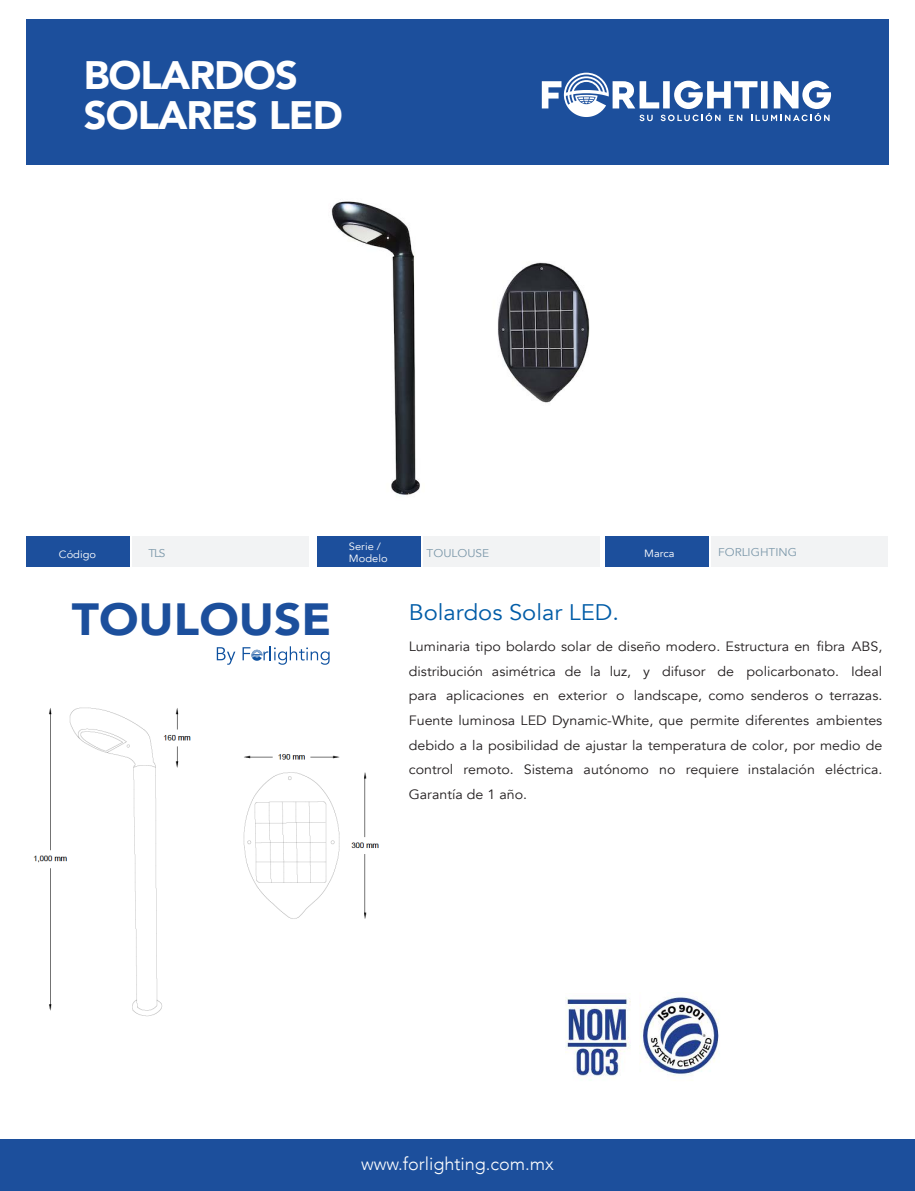
<style>
.page{position:relative;width:915px;height:1191px;background:#fff}
.page>*{position:absolute;margin:0;border:0;box-sizing:border-box;transform-origin:0 0}
.t1{font:900 45px "Avenir";color:#1c4f9c;scale:1.05 1}
.t2{font:900 39.6px/39.6px "Avenir";letter-spacing:-.025em;color:#fff}
.t3{font:22.5px "Avenir";color:#005ca7;scale:1.05 1}
.t4{font:300 18px "Avenir";color:#fff}
.t5{font:13.5px/24.6px "Avenir";color:#231f20;text-align:justify;scale:1.05 1}
.t6{font:11.25px "Avenir";color:#7c98aa;scale:1.05 1}
.t7{font:10.5px/12px "Avenir";color:#fff;scale:1.05 1}
</style>
<div class="page">
<div style="left:26px;top:20px;width:862px;height:145px;background:#1c4f9c"></div>
<svg style="left:541px;top:73px;width:289px;height:48px"></svg>
<div style="left:26px;top:536px;width:104px;height:31px;background:#1c4f9c"></div>
<div style="left:133px;top:536px;width:176px;height:31px;background:#f2f3f4"></div>
<div style="left:317px;top:536px;width:103px;height:31px;background:#1c4f9c"></div>
<div style="left:423px;top:536px;width:176px;height:31px;background:#f2f3f4"></div>
<div style="left:605px;top:536px;width:103px;height:31px;background:#1c4f9c"></div>
<div style="left:711px;top:536px;width:176px;height:31px;background:#f2f3f4"></div>
<div style="left:0;top:1139px;width:914px;height:52px;background:#1c4f9c"></div>
<svg style="left:217px;top:647px;width:18px;height:18px"></svg>
<svg style="left:242px;top:646px;width:87px;height:19px"></svg>
<img style="left:639px;top:997px;width:81px;height:79px">
<img style="left:565px;top:998px;width:65px;height:80px">
<img style="left:33px;top:707px;width:346px;height:310px">
<img style="left:331px;top:201px;width:259px;height:294px">
<h2 class="t2" style="left:84px;top:54px;width:260px">BOLARDOS<br>SOLARES LED</h2>
<p class="t7" style="left:59px;top:548px;width:37px">Código</p>
<p class="t7" style="left:349px;top:541px;width:38px">Serie /<br>Modelo</p>
<p class="t6" style="left:148px;top:547px;width:18px">TLS</p>
<p class="t6" style="left:426px;top:546px;width:61px">TOULOUSE</p>
<p class="t7" style="left:644px;top:547px;width:30px">Marca</p>
<p class="t6" style="left:718px;top:545px;width:77px">FORLIGHTING</p>
<h1 class="t1" style="left:72px;top:581px;width:248px">TOULOUSE</h1>
<h3 class="t3" style="left:408px;top:599px;width:202px">Bolardos Solar LED.</h3>
<p class="t5" style="left:408px;top:634px;width:452px">Luminaria tipo bolardo solar de diseño modero. Estructura en fibra ABS, distribución asimétrica de la luz, y difusor de policarbonato. Ideal para aplicaciones en exterior o landscape, como senderos o terrazas.<br>Fuente luminosa LED Dynamic-White, que permite diferentes ambientes debido a la posibilidad de ajustar la temperatura de color, por medio de control remoto. Sistema autónomo no requiere instalación eléctrica.<br>Garantía de 1 año.</p>
<h3 class="t4" style="left:361px;top:1153px;width:194px">www.forlighting.com.mx</h3>
</div>
